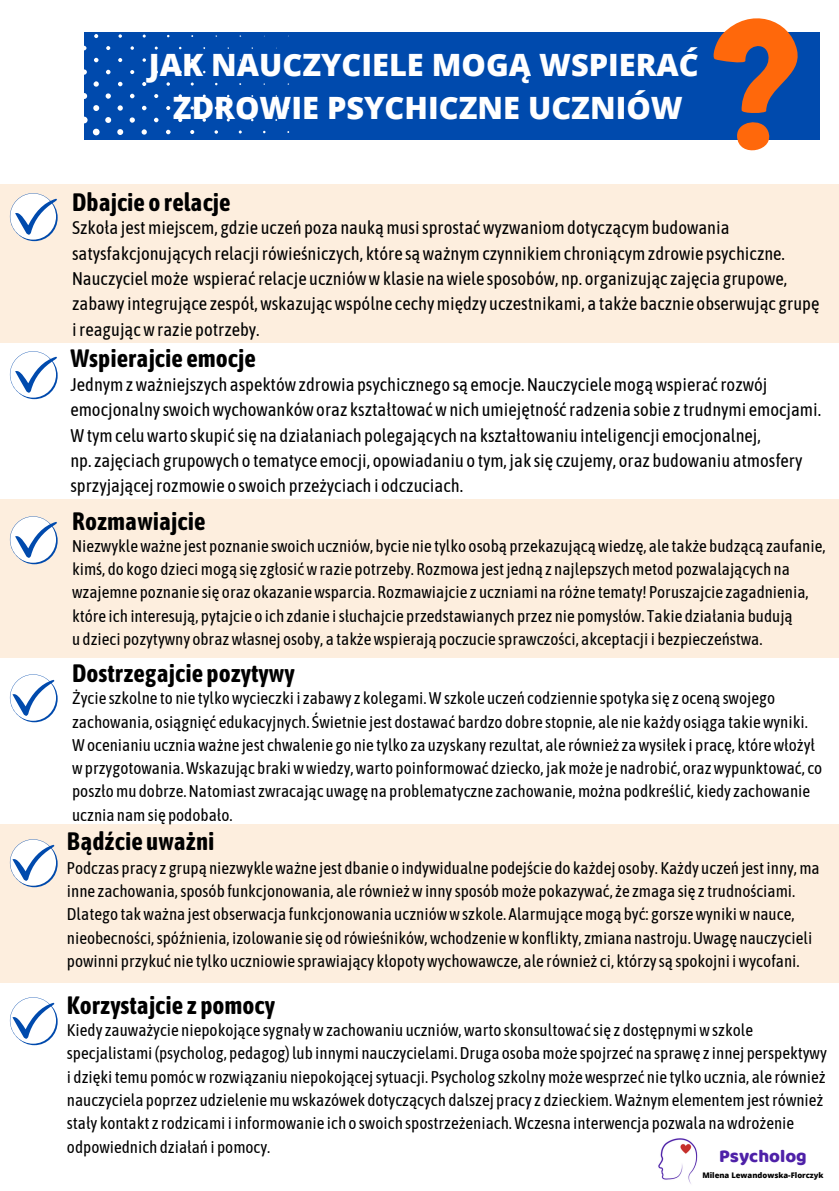
<style>
.page{position:relative;width:839px;height:1191px;background:#fff}
.page>*{position:absolute;margin:0;border:0;box-sizing:border-box;transform-origin:0 0}
.t1{font:800 30.8px "Open Sans";color:#fff}
.t2{font:700 25.2px "Asap Condensed";color:#000}
.t3{font:18.6px "Baloo Thambi";color:#4e21a8}
.t4{font:18.4px/25.4px "Asap Condensed";color:#000}
.t5{font:17px/23.2px "Asap Condensed";color:#000}
.t6{font:800 7.6px "Open Sans";color:#000}
</style>
<div class="page">
<svg style="left:600px;top:982px;width:169px;height:1px"></svg>
<div style="left:84px;top:32px;width:735px;height:108px;background:#004aad"></div>
<img style="left:658px;top:1138px;width:40px;height:46px">
<svg style="left:713px;top:18px;width:84px;height:132px"></svg>
<div style="left:81px;top:117px;width:7px;height:6px;background:#fff;border-radius:50%"></div>
<div style="left:93px;top:129px;width:7px;height:6px;background:#fff;border-radius:50%"></div>
<svg style="left:117px;top:129px;width:6px;height:6px"></svg>
<svg style="left:84px;top:93px;width:3px;height:6px"></svg>
<svg style="left:93px;top:105px;width:6px;height:6px"></svg>
<svg style="left:105px;top:117px;width:6px;height:6px"></svg>
<svg style="left:84px;top:69px;width:3px;height:6px"></svg>
<svg style="left:105px;top:93px;width:6px;height:6px"></svg>
<svg style="left:141px;top:129px;width:6px;height:6px"></svg>
<svg style="left:93px;top:81px;width:6px;height:6px"></svg>
<svg style="left:130px;top:117px;width:5px;height:6px"></svg>
<svg style="left:117px;top:105px;width:6px;height:6px"></svg>
<svg style="left:94px;top:58px;width:4px;height:4px"></svg>
<svg style="left:142px;top:106px;width:4px;height:4px"></svg>
<svg style="left:166px;top:130px;width:4px;height:4px"></svg>
<svg style="left:130px;top:94px;width:4px;height:4px"></svg>
<svg style="left:118px;top:82px;width:5px;height:4px"></svg>
<svg style="left:154px;top:118px;width:5px;height:4px"></svg>
<svg style="left:106px;top:70px;width:4px;height:4px"></svg>
<svg style="left:166px;top:106px;width:4px;height:4px"></svg>
<svg style="left:190px;top:130px;width:4px;height:4px"></svg>
<svg style="left:142px;top:82px;width:4px;height:4px"></svg>
<svg style="left:118px;top:58px;width:4px;height:4px"></svg>
<svg style="left:94px;top:34px;width:4px;height:4px"></svg>
<svg style="left:178px;top:118px;width:4px;height:4px"></svg>
<svg style="left:106px;top:46px;width:4px;height:4px"></svg>
<svg style="left:154px;top:94px;width:4px;height:4px"></svg>
<svg style="left:130px;top:70px;width:4px;height:4px"></svg>
<svg style="left:130px;top:46px;width:4px;height:4px"></svg>
<svg style="left:154px;top:70px;width:4px;height:4px"></svg>
<svg style="left:202px;top:118px;width:4px;height:4px"></svg>
<svg style="left:178px;top:94px;width:4px;height:4px"></svg>
<svg style="left:118px;top:34px;width:4px;height:4px"></svg>
<svg style="left:142px;top:58px;width:4px;height:4px"></svg>
<svg style="left:166px;top:82px;width:4px;height:4px"></svg>
<svg style="left:190px;top:106px;width:4px;height:4px"></svg>
<svg style="left:214px;top:130px;width:4px;height:4px"></svg>
<svg style="left:239px;top:130px;width:3px;height:4px"></svg>
<div style="left:0;top:185px;width:838px;height:158px;background:#fdeede"></div>
<div style="left:0;top:499px;width:838px;height:158px;background:#fdeede"></div>
<div style="left:0;top:824px;width:838px;height:158px;background:#fdeede"></div>
<svg style="left:10px;top:193px;width:48px;height:48px"></svg>
<svg style="left:10px;top:997px;width:48px;height:48px"></svg>
<svg style="left:10px;top:839px;width:48px;height:48px"></svg>
<svg style="left:10px;top:674px;width:48px;height:48px"></svg>
<svg style="left:10px;top:351px;width:48px;height:48px"></svg>
<svg style="left:10px;top:516px;width:48px;height:48px"></svg>
<p class="t1" style="left:149px;top:43px;width:551px">JAK NAUCZYCIELE MOGĄ WSPIERAĆ</p>
<p class="t1" style="left:173px;top:86px;width:511px">ZDROWIE PSYCHICZNE UCZNIÓW</p>
<p class="t2" style="left:72px;top:188px;width:160px">Dbajcie o relacje</p>
<p class="t4" style="left:72px;top:215px;width:716px">Szkoła jestmiejscem, gdzie uczeń poza naukąmusisprostać wyzwaniomdotyczącymbudowania satysfakcjonujących relacjirówieśniczych, które sąważnymczynnikiemchroniącymzdrowie psychiczne.<br>Nauczycielmoże wspierać relacje uczniówwklasie nawiele sposobów, np. organizując zajęcia grupowe,</p>
<p class="t4" style="left:72px;top:291px;width:748px">zabawyintegrujące zespół,wskazującwspólne cechymiędzy uczestnikami, a także bacznie obserwując grupę</p>
<p class="t4" style="left:72px;top:316px;width:189px">ireagującwrazie potrzeby.</p>
<p class="t2" style="left:70px;top:343px;width:187px">Wspierajcie emocje</p>
<p class="t4" style="left:70px;top:372px;width:752px">Jednymzważniejszych aspektówzdrowia psychicznego są emocje.Nauczycielemogąwspierać rozwój emocjonalnyswoichwychowankóworaz kształtować wnich umiejętność radzenia sobie z trudnymi emocjami.</p>
<p class="t4" style="left:70px;top:422px;width:692px">Wtymceluwarto skupić się na działaniach polegających na kształtowaniu inteligencji emocjonalnej,</p>
<p class="t4" style="left:70px;top:448px;width:733px">np. zajęciach grupowych o tematyce emocji, opowiadaniu o tym, jak się czujemy, oraz budowaniu atmosfery sprzyjającejrozmowie o swoich przeżyciach i odczuciach.</p>
<p class="t2" style="left:72px;top:506px;width:135px">Rozmawiajcie</p>
<p class="t5" style="left:72px;top:534px;width:754px">Niezwykleważne jest poznanie swoich uczniów, bycie nie tylko osobą przekazującąwiedzę, ale także budzącą zaufanie, kimś, do kogo dziecimogą się zgłosić wrazie potrzeby. Rozmowa jestjedną z najlepszychmetod pozwalających na wzajemne poznanie się oraz okazaniewsparcia. Rozmawiajcie z uczniami na różne tematy! Poruszajcie zagadnienia, które ich interesują, pytajcie o ich zdanie isłuchajcie przedstawianych przez nie pomysłów. Takie działania budują</p>
<p class="t5" style="left:72px;top:627px;width:692px">u dzieci pozytywny obrazwłasnej osoby, a takżewspierają poczucie sprawczości, akceptacji i bezpieczeństwa.</p>
<p class="t2" style="left:72px;top:659px;width:224px">Dostrzegajcie pozytywy</p>
<p class="t5" style="left:72px;top:687px;width:737px">Życie szkolne to nie tylkowycieczki i zabawy z kolegami.Wszkole uczeń codziennie spotyka się z oceną swojego zachowania, osiągnięć edukacyjnych. Świetnie jest dostawać bardzo dobre stopnie, ale nie każdy osiąga takiewyniki.</p>
<p class="t5" style="left:72px;top:733px;width:744px">Wocenianiu uczniaważne jest chwalenie go nie tylko za uzyskanyrezultat, ale również zawysiłek i pracę, którewłożył</p>
<p class="t5" style="left:72px;top:756px;width:751px">wprzygotowania.Wskazując brakiwwiedzy,warto poinformować dziecko, jakmoże je nadrobić, orazwypunktować, co poszłomu dobrze.Natomiast zwracając uwagę na problematyczne zachowanie,można podkreślić, kiedy zachowanie ucznia namsię podobało.</p>
<p class="t2" style="left:67px;top:827px;width:149px">Bądźcie uważni</p>
<p class="t5" style="left:67px;top:856px;width:754px">Podczas pracy z grupą niezwykleważne jest dbanie o indywidualne podejście do każdej osoby. Każdy uczeń jestinny,ma</p>
<p class="t5" style="left:67px;top:879px;width:746px">inne zachowania,sposób funkcjonowania, ale równieżwinnysposóbmoże pokazywać, że zmaga się z trudnościami.<br>Dlatego takważna jest obserwacja funkcjonowania uczniówwszkole. Alarmującemogą być: gorszewynikiwnauce, nieobecności,spóźnienia, izolowanie się od rówieśników,wchodzeniewkonflikty, zmiana nastroju.Uwagę nauczycieli powinni przykuć nie tylko uczniowie sprawiający kłopotywychowawcze, ale również ci, którzysą spokojni iwycofani.</p>
<p class="t2" style="left:67px;top:990px;width:210px">Korzystajcie z pomocy</p>
<p class="t5" style="left:67px;top:1019px;width:761px">Kiedy zauważycie niepokojące sygnaływzachowaniu uczniów,warto skonsultować się z dostępnymiwszkole specjalistami (psycholog, pedagog) lub innymi nauczycielami.Druga osobamoże spojrzeć na sprawę z innej perspektywy</p>
<p class="t5" style="left:67px;top:1065px;width:760px">i dziękitemu pomócwrozwiązaniu niepokojącejsytuacji. Psycholog szkolnymożewesprzeć nie tylko ucznia, ale również</p>
<p class="t5" style="left:67px;top:1088px;width:758px">nauczyciela poprzez udzieleniemuwskazówek dotyczących dalszej pracy z dzieckiem.Ważnymelementemjestrównież stały kontakt z rodzicami i informowanie ich o swoich spostrzeżeniach.Wczesna interwencja pozwala nawdrożenie odpowiednich działań i pomocy.</p>
<p class="t3" style="left:719px;top:1143px;width:89px">Psycholog</p>
<p class="t6" style="left:702px;top:1170px;width:123px">Milena Lewandowska-Florczyk</p>
</div>
